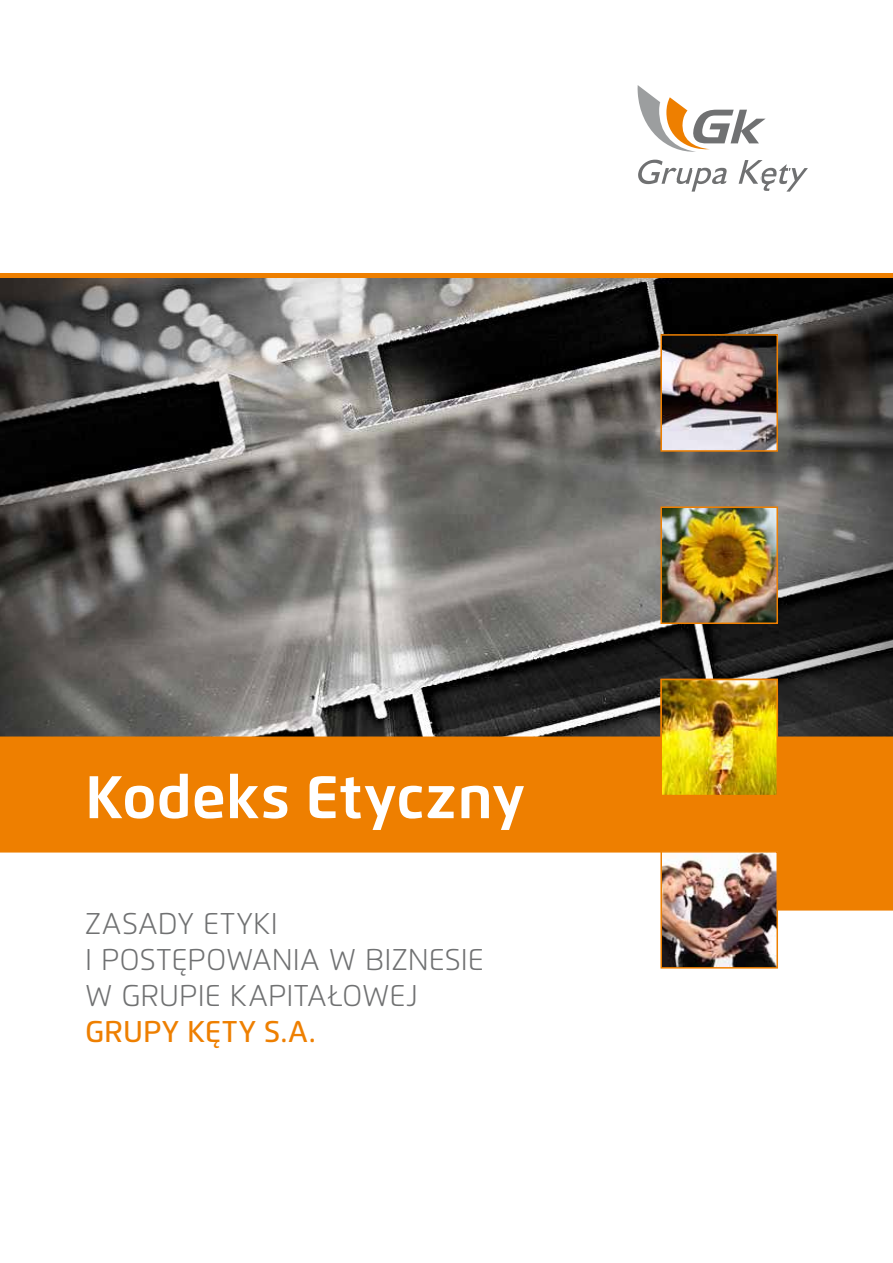
<style>
.page{position:relative;width:893px;height:1263px;background:#fff}
.page>*{position:absolute;margin:0;border:0;box-sizing:border-box;transform-origin:0 0}
.t1{font:700 60px "Flexo";letter-spacing:-.005em;color:#fff}
.t2{font:300 30px/36px "Flexo";color:#707172}
.t3{font:500 30px "Flexo";color:#ee7f00}
</style>
<div class="page">
<img style="left:0;top:278px;width:893px;height:458px">
<svg style="left:638px;top:160px;width:170px;height:32px"></svg>
<svg style="left:638px;top:85px;width:128px;height:67px"></svg>
<hr style="left:0;top:274px;width:893px;height:4px;background:#ee7f00">
<svg style="left:0;top:736px;width:893px;height:174px;fill:#ee7f00"></svg>
<img style="left:663px;top:509px;width:112px;height:112px">
<div style="left:660px;top:506px;width:118px;height:118px;border:2px solid #ee7f00"></div>
<img style="left:663px;top:337px;width:112px;height:112px">
<div style="left:660px;top:334px;width:118px;height:118px;border:2px solid #ee7f00"></div>
<img style="left:663px;top:682px;width:112px;height:111px">
<img style="left:663px;top:854px;width:112px;height:111px">
<div style="left:660px;top:851px;width:118px;height:117px;border:2px solid #ee7f00"></div>
<div style="left:660px;top:679px;width:118px;height:117px;border:2px solid #ee7f00"></div>
<h1 class="t1" style="left:85px;top:760px;width:442px">Kodeks Etyczny</h1>
<p class="t2" style="left:85px;top:906px;width:400px">ZASADY ETYKI<br>I POSTĘPOWANIA W BIZNESIE<br>W GRUPIE KAPITAŁOWEJ</p>
<p class="t3" style="left:85px;top:1013px;width:232px">GRUPY KĘTY S.A.</p>
</div>
